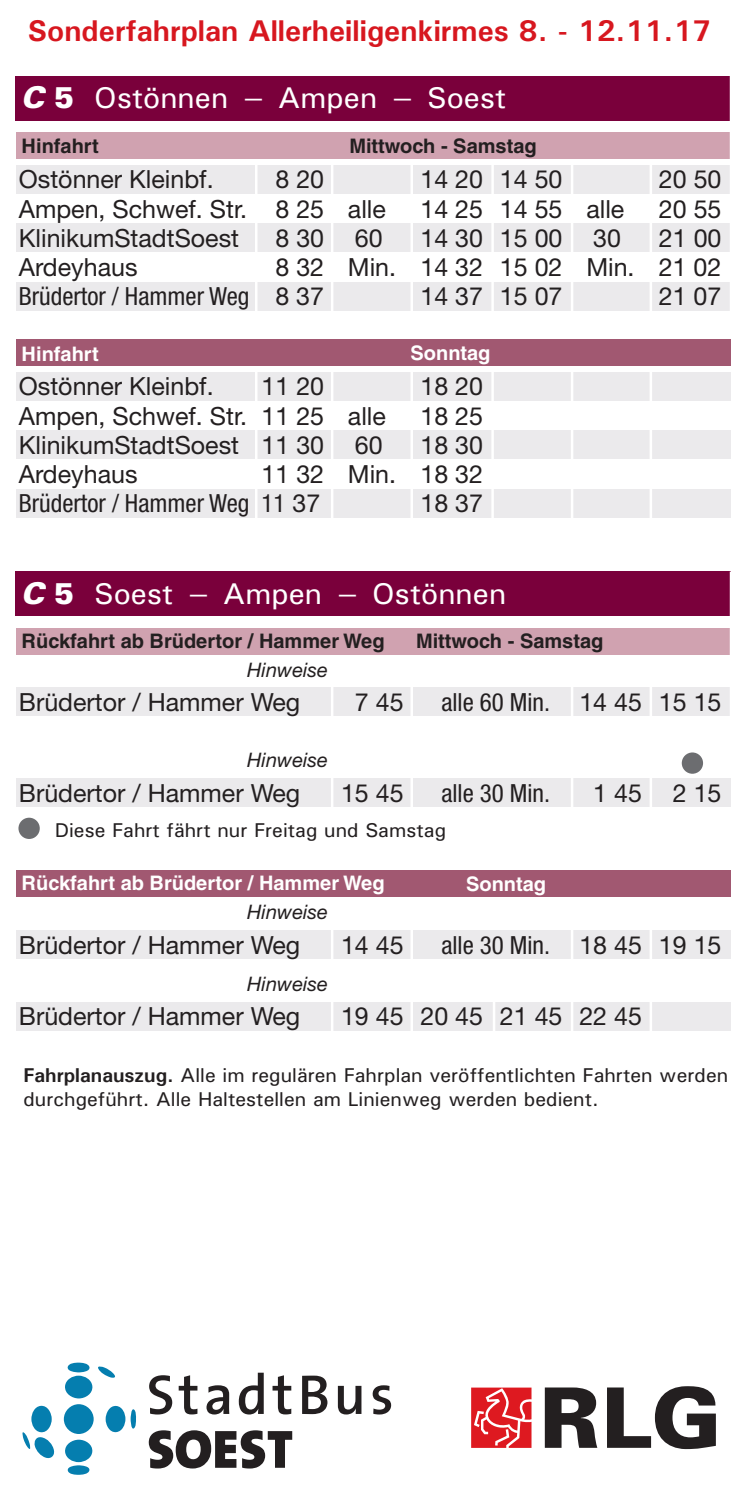
<style>
.page{position:relative;width:745px;height:1489px;background:#fff}
.page>*{position:absolute;margin:0;border:0;box-sizing:border-box;transform-origin:0 0}
.t1{font:700 30px "Univers";color:#d7171f}
.t2{font:30px "Univers";color:#fff}
.t3{font:25px/29.2px "Helvetica Neue LT Std";color:#231f20}
.t4{font:condensed 25px/29.2px "Helvetica Neue LT Std";color:#231f20}
.t5{font:20px/24.5px "Univers";color:#231f20}
.t6{font:700 20px "Helvetica";color:#231f20}
.t7{font:700 20px "Helvetica";color:#fff}
.t8{font:italic 20px "Helvetica Neue LT Std";color:#231f20}
.s1{font-weight:900;font-style:italic}
.s2{font-weight:900}
.s3{font-stretch:condensed}
.s4{font-stretch:normal}
.s5{font-weight:700}
</style>
<div class="page">
<div style="left:64px;top:1439px;width:29px;height:22px;background:#057eaf;border-radius:50%"></div>
<svg style="left:22px;top:1405px;width:33px;height:53px"></svg>
<div style="left:64px;top:1403px;width:30px;height:30px;background:#057eaf;border-radius:50%"></div>
<svg style="left:105px;top:1405px;width:31px;height:27px"></svg>
<div style="left:64px;top:1375px;width:29px;height:23px;background:#057eaf;border-radius:50%"></div>
<svg style="left:67px;top:1362px;width:23px;height:10px"></svg>
<svg style="left:98px;top:1366px;width:17px;height:11px"></svg>
<svg style="left:67px;top:1465px;width:23px;height:9px"></svg>
<svg style="left:149px;top:1375px;width:23px;height:39px"></svg>
<svg style="left:178px;top:1375px;width:19px;height:39px"></svg>
<svg style="left:206px;top:1385px;width:23px;height:29px"></svg>
<svg style="left:239px;top:1372px;width:24px;height:42px"></svg>
<svg style="left:272px;top:1375px;width:19px;height:39px"></svg>
<svg style="left:302px;top:1375px;width:25px;height:38px"></svg>
<svg style="left:337px;top:1385px;width:24px;height:29px"></svg>
<svg style="left:372px;top:1385px;width:19px;height:29px"></svg>
<svg style="left:149px;top:1430px;width:143px;height:38px"></svg>
<svg style="left:544px;top:1387px;width:53px;height:60px"></svg>
<svg style="left:607px;top:1386px;width:108px;height:62px"></svg>
<svg style="left:471px;top:1387px;width:60px;height:60px"></svg>
<div style="left:17px;top:282px;width:713px;height:28px;background:#ebeaec"></div>
<div style="left:17px;top:224px;width:713px;height:28px;background:#ebeaec"></div>
<div style="left:17px;top:132px;width:713px;height:27px;background:#d0a2b0"></div>
<div style="left:17px;top:165px;width:713px;height:28px;background:#ebeaec"></div>
<div style="left:15px;top:76px;width:715px;height:45px;background:#7a003b"></div>
<hr style="left:729px;top:76px;width:2px;height:386px;background:#fff">
<div style="left:17px;top:628px;width:713px;height:26px;background:#d0a2b0"></div>
<div style="left:17px;top:687px;width:713px;height:29px;background:#ebeaec"></div>
<div style="left:15px;top:571px;width:715px;height:45px;background:#7a003b"></div>
<hr style="left:729px;top:571px;width:2px;height:386px;background:#fff">
<hr style="left:410px;top:660px;width:2px;height:86px;background:#fff">
<hr style="left:570px;top:660px;width:3px;height:86px;background:#fff">
<hr style="left:649px;top:660px;width:2px;height:86px;background:#fff">
<hr style="left:331px;top:659px;width:2px;height:87px;background:#fff">
<div style="left:17px;top:870px;width:713px;height:27px;background:#a15871"></div>
<div style="left:17px;top:930px;width:713px;height:28px;background:#ebeaec"></div>
<hr style="left:410px;top:902px;width:2px;height:86px;background:#fff">
<hr style="left:570px;top:902px;width:3px;height:86px;background:#fff">
<hr style="left:649px;top:902px;width:2px;height:86px;background:#fff">
<hr style="left:331px;top:902px;width:2px;height:86px;background:#fff">
<hr style="left:410px;top:165px;width:2px;height:160px;background:#fff">
<hr style="left:491px;top:165px;width:2px;height:160px;background:#fff">
<hr style="left:570px;top:165px;width:3px;height:160px;background:#fff">
<hr style="left:649px;top:165px;width:2px;height:160px;background:#fff">
<hr style="left:331px;top:164px;width:2px;height:161px;background:#fff">
<hr style="left:255px;top:164px;width:2px;height:161px;background:#fff">
<div style="left:17px;top:489px;width:713px;height:28px;background:#ebeaec"></div>
<div style="left:17px;top:431px;width:713px;height:28px;background:#ebeaec"></div>
<div style="left:17px;top:339px;width:713px;height:27px;background:#a15871"></div>
<div style="left:17px;top:372px;width:713px;height:28px;background:#ebeaec"></div>
<hr style="left:410px;top:372px;width:2px;height:160px;background:#fff">
<hr style="left:491px;top:372px;width:2px;height:160px;background:#fff">
<hr style="left:570px;top:372px;width:3px;height:160px;background:#fff">
<hr style="left:649px;top:372px;width:2px;height:160px;background:#fff">
<hr style="left:331px;top:371px;width:2px;height:161px;background:#fff">
<hr style="left:255px;top:371px;width:2px;height:161px;background:#fff">
<div style="left:17px;top:778px;width:713px;height:28px;background:#ebeaec"></div>
<hr style="left:410px;top:750px;width:2px;height:87px;background:#fff">
<hr style="left:570px;top:750px;width:3px;height:87px;background:#fff">
<hr style="left:649px;top:750px;width:2px;height:87px;background:#fff">
<hr style="left:331px;top:750px;width:2px;height:87px;background:#fff">
<div style="left:681px;top:752px;width:21px;height:21px;background:#6c6d70;border-radius:50%"></div>
<div style="left:18px;top:817px;width:22px;height:22px;background:#6c6d70;border-radius:50%"></div>
<div style="left:17px;top:1001px;width:713px;height:29px;background:#ebeaec"></div>
<hr style="left:410px;top:974px;width:2px;height:86px;background:#fff">
<hr style="left:570px;top:974px;width:3px;height:86px;background:#fff">
<hr style="left:649px;top:974px;width:2px;height:86px;background:#fff">
<hr style="left:331px;top:973px;width:2px;height:87px;background:#fff">
<hr style="left:492px;top:974px;width:3px;height:86px;background:#fff">
<p class="t1" style="left:28px;top:21px;width:684px">Sonderfahrplan Allerheiligenkirmes 8. - 12.11.17</p>
<p class="t2" style="left:21px;top:88px;width:486px"><span class="s1">C</span> <span class="s2">5</span> Ostönnen − Ampen − Soest</p>
<p class="t6" style="left:22px;top:138px;width:79px">Hinfahrt</p>
<p class="t6" style="left:349px;top:137px;width:188px">Mittwoch - Samstag</p>
<p class="t3" style="left:19px;top:168px;width:196px">Ostönner Kleinbf.</p>
<p class="t3" style="left:275px;top:168px;width:50px">8 20</p>
<p class="t3" style="left:420px;top:168px;width:143px">14 20 14 50</p>
<p class="t3" style="left:658px;top:168px;width:64px">20 50</p>
<p class="t3" style="left:19px;top:197px;width:368px">Ampen, Schwef. Str. 8 25 alle</p>
<p class="t3" style="left:420px;top:197px;width:205px">14 25 14 55 alle</p>
<p class="t3" style="left:658px;top:197px;width:64px">20 55</p>
<p class="t3" style="left:19px;top:227px;width:221px">KlinikumStadtSoest</p>
<p class="t3" style="left:275px;top:227px;width:109px">8 30 60</p>
<p class="t3" style="left:420px;top:227px;width:202px">14 30 15 00 30</p>
<p class="t3" style="left:658px;top:227px;width:64px">21 00</p>
<p class="t3" style="left:19px;top:256px;width:120px">Ardeyhaus</p>
<p class="t3" style="left:19px;top:256px;width:703px;text-indent:256px">8 32 Min. 14 32 15 02 Min. 21 02<br><span class="s3">Brüdertor / Hammer Weg</span> 8 37</p>
<p class="t3" style="left:420px;top:285px;width:143px">14 37 15 07</p>
<p class="t3" style="left:658px;top:285px;width:64px">21 07</p>
<p class="t7" style="left:22px;top:345px;width:79px">Hinfahrt</p>
<p class="t7" style="left:410px;top:344px;width:81px">Sonntag</p>
<p class="t3" style="left:19px;top:375px;width:196px">Ostönner Kleinbf.</p>
<p class="t3" style="left:261px;top:375px;width:64px">11 20</p>
<p class="t3" style="left:420px;top:375px;width:64px">18 20</p>
<p class="t3" style="left:19px;top:404px;width:368px">Ampen, Schwef. Str. 11 25 alle</p>
<p class="t3" style="left:420px;top:404px;width:64px">18 25</p>
<p class="t3" style="left:19px;top:434px;width:365px">KlinikumStadtSoest 11 30 60</p>
<p class="t3" style="left:420px;top:434px;width:64px">18 30</p>
<p class="t3" style="left:19px;top:463px;width:120px">Ardeyhaus</p>
<p class="t4" style="left:19px;top:463px;width:465px;text-indent:242px"><span class="s4">11 32 Min. 18 32<br></span>Brüdertor / Hammer Weg 11 <span class="s4">37</span></p>
<p class="t3" style="left:420px;top:492px;width:64px">18 37</p>
<p class="t2" style="left:21px;top:583px;width:486px"><span class="s1">C</span> <span class="s2">5</span> Soest − Ampen − Ostönnen</p>
<p class="t6" style="left:22px;top:633px;width:364px">Rückfahrt ab Brüdertor / Hammer Weg</p>
<p class="t6" style="left:416px;top:632px;width:188px">Mittwoch - Samstag</p>
<p class="t8" style="left:247px;top:662px;width:82px">Hinweise</p>
<p class="t3" style="left:19px;top:691px;width:283px">Brüdertor / Hammer Weg</p>
<p class="t3" style="left:355px;top:691px;width:50px">7 45</p>
<p class="t4" style="left:441px;top:691px;width:281px">alle 60 Min. <span class="s4">14 45 15 15</span></p>
<p class="t8" style="left:247px;top:753px;width:82px">Hinweise</p>
<p class="t3" style="left:19px;top:782px;width:283px">Brüdertor / Hammer Weg</p>
<p class="t3" style="left:341px;top:782px;width:64px">15 45</p>
<p class="t4" style="left:441px;top:782px;width:110px">alle 30 Min.</p>
<p class="t3" style="left:593px;top:782px;width:130px">1 45 2 15</p>
<p class="t5" style="left:55px;top:819px;width:393px">Diese Fahrt fährt nur Freitag und Samstag</p>
<p class="t7" style="left:22px;top:874px;width:364px">Rückfahrt ab Brüdertor / Hammer Weg</p>
<p class="t7" style="left:466px;top:875px;width:81px">Sonntag</p>
<p class="t8" style="left:247px;top:904px;width:82px">Hinweise</p>
<p class="t3" style="left:19px;top:933px;width:283px">Brüdertor / Hammer Weg</p>
<p class="t3" style="left:341px;top:933px;width:64px">14 45</p>
<p class="t4" style="left:441px;top:933px;width:281px">alle 30 Min. <span class="s4">18 45 19 15</span></p>
<p class="t8" style="left:247px;top:976px;width:82px">Hinweise</p>
<p class="t3" style="left:19px;top:1005px;width:283px">Brüdertor / Hammer Weg</p>
<p class="t3" style="left:341px;top:1005px;width:302px">19 45 20 45 21 45 22 45</p>
<p class="t5" style="left:23px;top:1064px;width:706px"><span class="s5">Fahrplanauszug.</span> Alle im regulären Fahrplan veröffentlichten Fahrten werden durchgeführt. Alle Haltestellen am Linienweg werden bedient.</p>
</div>
